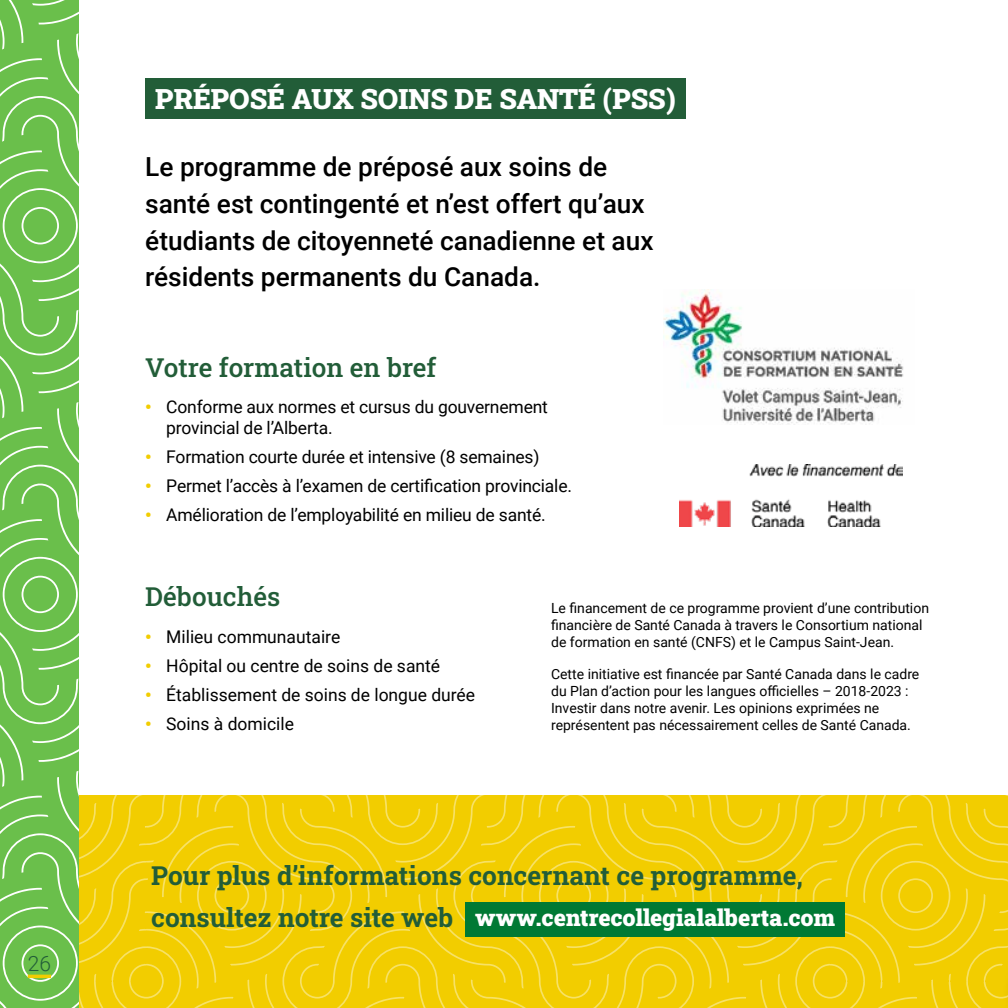
<style>
.page{position:relative;width:1008px;height:1008px;background:#fff}
.page>*{position:absolute;margin:0;border:0;box-sizing:border-box;transform-origin:0 0}
.t1{font:900 28px "Roboto Slab";color:#fff}
.t2{font:500 26.25px/36.8px "Roboto";color:#000}
.t3{font:700 26.25px "Roboto Slab";color:#225d38}
.t4{font:500 26.25px "Roboto Slab";color:#225d38}
.t5{font:900 23.1px "Roboto Slab";color:#fff}
.t6{font:300 21px "Roboto";color:#225d38}
.t7{font:17.5px/21px "Roboto";letter-spacing:-.01em;color:#000}
.t8{font:14px/16.8px "Roboto";color:#000}
.s1{font-weight:900;color:#f2cd00}
.s2{font-weight:700;font-size:26.25px;color:#225d38}
</style>
<div class="page">
<svg style="left:79px;top:795px;width:922px;height:213px;background:#f1ce08"></svg>
<svg style="left:796px;top:947px;width:68px;height:61px;background:#f2cf0c"></svg>
<div style="left:816px;top:967px;width:29px;height:29px;background:#f2cd00;border-radius:14px"></div>
<div style="left:814px;top:966px;width:32px;height:31px;border:2px solid #f2cd00;border-radius:14px"></div>
<svg style="left:881px;top:861px;width:69px;height:69px;background:#f2cf0d"></svg>
<div style="left:901px;top:881px;width:29px;height:29px;background:#f2cd00;border-radius:50%"></div>
<div style="left:900px;top:880px;width:31px;height:31px;border:2px solid #f2cd00;border-radius:50%"></div>
<svg style="left:198px;top:861px;width:68px;height:69px;background:#f2cf0c"></svg>
<div style="left:217px;top:881px;width:29px;height:29px;background:#f2cd00;border-radius:50%"></div>
<div style="left:216px;top:880px;width:32px;height:31px;border:2px solid #f2cd00;border-radius:50%"></div>
<svg style="left:539px;top:861px;width:69px;height:41px;background:#f2cf0d"></svg>
<div style="left:559px;top:881px;width:29px;height:29px;background:#f2cd00;border-radius:50%"></div>
<div style="left:558px;top:880px;width:31px;height:31px;border:2px solid #f2cd00;border-radius:50%"></div>
<svg style="left:112px;top:947px;width:69px;height:61px;background:#f2cf0c"></svg>
<div style="left:132px;top:967px;width:29px;height:29px;background:#f2cd00;border-radius:14px"></div>
<div style="left:131px;top:966px;width:31px;height:31px;border:2px solid #f2cd00;border-radius:14px"></div>
<svg style="left:967px;top:979px;width:34px;height:29px"></svg>
<div style="left:465px;top:902px;width:380px;height:34px;background:#007934"></div>
<svg style="left:0;top:0;width:79px;height:1008px;background:#77c45b"></svg>
<div style="left:145px;top:79px;width:541px;height:40px;background:#225d38"></div>
<img style="left:663px;top:289px;width:241px;height:136px">
<img style="left:679px;top:465px;width:223px;height:61px">
<div style="left:1001px;top:606px;width:7px;height:402px;background:#000;opacity:.4"></div>
<hr style="left:28px;top:975px;width:23px;height:3px;background:#f2cd00">
<h3 class="t6" style="left:28px;top:949px;width:25px">26</h3>
<h1 class="t1" style="left:155px;top:79px;width:522px">PRÉPOSÉ AUX SOINS DE SANTÉ (PSS)</h1>
<h2 class="t2" style="left:145px;top:147px;width:510px">Le programme de préposé aux soins de santé est contingenté et n’est offert qu’aux étudiants de citoyenneté canadienne et aux résidents permanents du Canada.</h2>
<h2 class="t4" style="left:145px;top:349px;width:293px">Votre formation en bref</h2>
<p class="t7" style="left:166px;top:396px;width:383px;text-indent:-21px"><span class="s1">•</span> Conforme aux normes et cursus du gouvernement provincial de l’Alberta.</p>
<p class="t7" style="left:145px;top:446px;width:396px"><span class="s1">•</span> Formation courte durée et intensive (8 semaines)</p>
<p class="t7" style="left:145px;top:475px;width:428px"><span class="s1">•</span> Permet l’accès à l’examen de certification provinciale.</p>
<p class="t7" style="left:145px;top:504px;width:402px"><span class="s1">•</span> Amélioration de l’employabilité en milieu de santé.</p>
<h2 class="t4" style="left:145px;top:579px;width:137px">Débouchés</h2>
<p class="t7" style="left:145px;top:626px;width:197px"><span class="s1">•</span> Milieu communautaire</p>
<p class="t7" style="left:145px;top:654px;width:296px"><span class="s1">•</span> Hôpital ou centre de soins de santé</p>
<p class="t7" style="left:145px;top:683px;width:331px"><span class="s1">•</span> Établissement de soins de longue durée</p>
<p class="t7" style="left:145px;top:712px;width:150px"><span class="s1">•</span> Soins à domicile</p>
<p class="t8" style="left:551px;top:599px;width:379px">Le financement de ce programme provient d’une contribution financière de Santé Canada à travers le Consortium national de formation en santé (CNFS) et le Campus Saint-Jean.</p>
<p class="t8" style="left:551px;top:665px;width:370px">Cette initiative est financée par Santé Canada dans le cadre du Plan d’action pour les langues officielles – 2018-2023 :<br>Investir dans notre avenir. Les opinions exprimées ne représentent pas nécessairement celles de Santé Canada.</p>
<h2 class="t3" style="left:151px;top:858px;width:653px">Pour plus d’informations concernant ce programme,</h2>
<h3 class="t5" style="left:151px;top:902px;width:685px"><span class="s2">consultez notre site web</span> www.centrecollegialalberta.com</h3>
</div>
